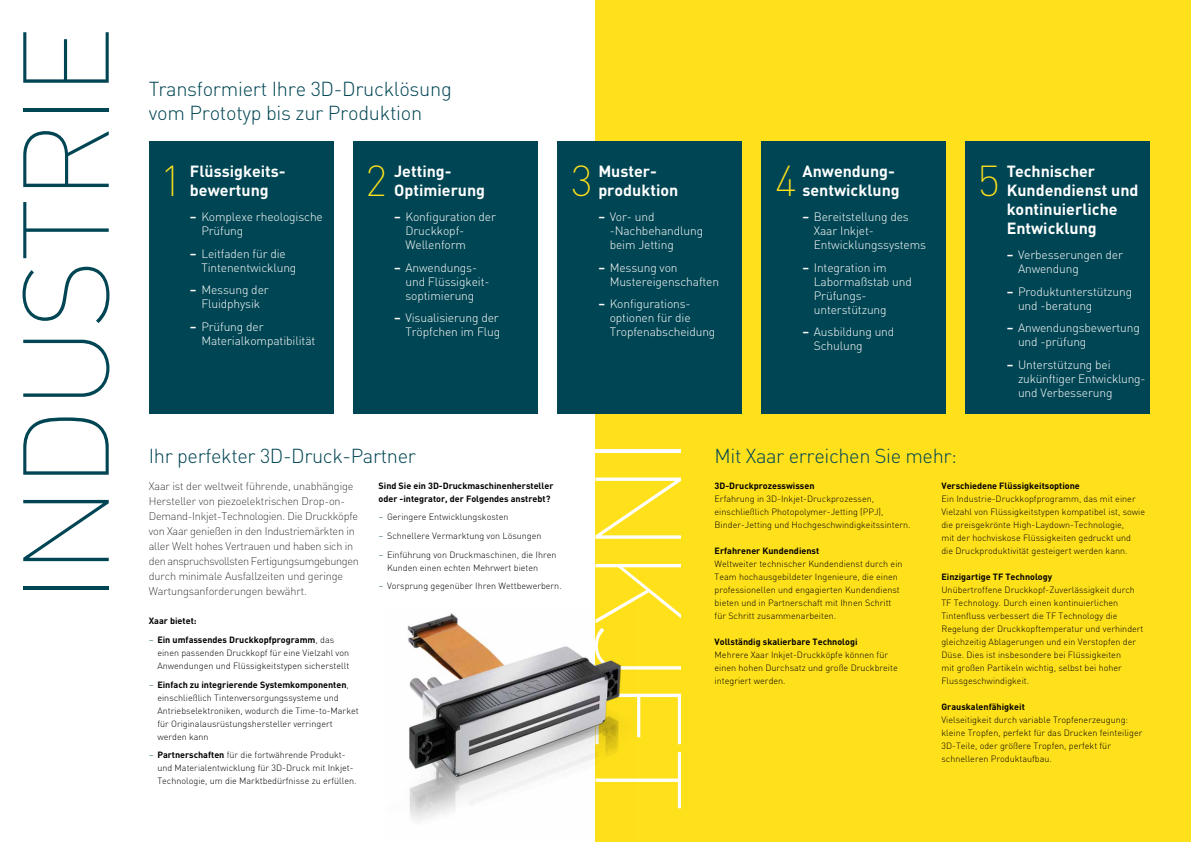
<style>
.page{position:relative;width:1191px;height:842px;background:#fff}
.page>*{position:absolute;margin:0;border:0;box-sizing:border-box;transform-origin:0 0}
.t1{font:100 120px "DIN Pro";letter-spacing:-.02em;color:#004553}
.t2{font:100 120px "DIN Pro";letter-spacing:-.02em;color:#fff}
.t3{font:300 expanded 42.7px "DIN Pro";color:#ffe11b}
.t4{font:300 20px/24px "DIN Pro";letter-spacing:-.015em;color:#004553}
.t5{font:700 16px/19px "DIN Pro";color:#fff}
.t6{font:300 12px/14px "DIN Pro";letter-spacing:-.01em;color:#fff}
.t7{font:300 expanded 11px/15px "DIN Pro";letter-spacing:-.02em;color:#000}
.t8{font:300 9px/13px "DIN Pro";color:#000}
.t9{font:700 9px/13px "DIN Pro";color:#000}
.s1{font-weight:700}
.s2{color:#004553}
</style>
<div class="page">
<div style="left:595px;top:0;width:596px;height:842px;background:#ffe11b"></div>
<div style="left:557px;top:142px;width:184px;height:272px;background:#004553"></div>
<div style="left:353px;top:142px;width:184px;height:272px;background:#004553"></div>
<div style="left:149px;top:142px;width:184px;height:272px;background:#004553"></div>
<div style="left:761px;top:142px;width:184px;height:272px;background:#004553"></div>
<div style="left:965px;top:142px;width:184px;height:272px;background:#004553"></div>
<img style="left:407px;top:613px;width:214px;height:208px">
<img style="left:408px;top:614px;width:212px;height:163px">
<h1 class="t1" style="left:-18px;top:603px;width:579px;rotate:-90deg">INDUSTRIE</h1>
<h3 class="t4" style="left:149px;top:76px;width:304px">Transformiert Ihre 3D-Drucklösung vom Prototyp bis zur Produktion</h3>
<h2 class="t3" style="left:160px;top:150px;width:23px">1</h2>
<h3 class="t5" style="left:190px;top:160px;width:97px">Flüssigkeits&shy;bewertung</h3>
<h3 class="t6" style="left:201px;top:209px;width:123px;text-indent:-11px"><span class="s1">–</span> Komplexe rheologische<br>Prüfung</h3>
<h3 class="t6" style="left:201px;top:245px;width:97px;text-indent:-11px"><span class="s1">–</span> Leitfaden für die<br>Tintenentwicklung</h3>
<h3 class="t6" style="left:190px;top:282px;width:80px;text-align:center"><span class="s1">–</span> Messung der<br>Fluidphysik</h3>
<h3 class="t6" style="left:201px;top:318px;width:116px;text-indent:-11px"><span class="s1">–</span> Prüfung der<br>Materialkompatibilität</h3>
<h2 class="t3" style="left:365px;top:150px;width:23px">2</h2>
<h3 class="t5" style="left:394px;top:160px;width:92px">Jetting-<br>Optimierung</h3>
<h3 class="t6" style="left:405px;top:209px;width:92px;text-indent:-11px"><span class="s1">–</span> Konfiguration der<br>Druckkopf-<br>Wellenform</h3>
<h3 class="t6" style="left:405px;top:259px;width:86px;text-indent:-11px"><span class="s1">–</span> Anwendungs&shy;und Flüssigkeit&shy;soptimierung</h3>
<h3 class="t6" style="left:394px;top:310px;width:108px;text-align:right"><span class="s1">–</span> Visualisierung der<br>Tröpfchen im Flug</h3>
<h2 class="t3" style="left:571px;top:150px;width:23px">3</h2>
<h3 class="t5" style="left:598px;top:160px;width:81px">Muster&shy;produktion</h3>
<h3 class="t6" style="left:609px;top:209px;width:95px;text-indent:-11px"><span class="s1">–</span> Vor- und -Nachbehandlung beim Jetting</h3>
<h3 class="t6" style="left:609px;top:259px;width:111px;text-indent:-11px"><span class="s1">–</span> Messung von<br>Mustereigenschaften</h3>
<h3 class="t6" style="left:609px;top:296px;width:107px;text-indent:-11px"><span class="s1">–</span> Konfigurations&shy;optionen für die<br>Tropfenabscheidung</h3>
<h2 class="t3" style="left:775px;top:150px;width:23px">4</h2>
<h3 class="t5" style="left:802px;top:160px;width:99px">Anwendung&shy;sentwicklung</h3>
<h3 class="t6" style="left:814px;top:209px;width:114px;text-indent:-11px"><span class="s1">–</span> Bereitstellung des<br>Xaar Inkjet-<br>Entwicklungssystems</h3>
<h3 class="t6" style="left:814px;top:259px;width:100px;text-indent:-11px"><span class="s1">–</span> Integration im<br>Labormaßstab und<br>Prüfungs&shy;unterstützung</h3>
<h3 class="t6" style="left:814px;top:324px;width:82px;text-indent:-11px"><span class="s1">–</span> Ausbildung und<br>Schulung</h3>
<h2 class="t3" style="left:978px;top:150px;width:23px">5</h2>
<h3 class="t5" style="left:1006px;top:160px;width:133px">Technischer<br>Kundendienst und kontinuierliche<br>Entwicklung</h3>
<h3 class="t6" style="left:1018px;top:247px;width:107px;text-indent:-11px"><span class="s1">–</span> Verbesserungen der<br>Anwendung</h3>
<h3 class="t6" style="left:1018px;top:283px;width:116px;text-indent:-11px"><span class="s1">–</span> Produktunterstützung und -beratung</h3>
<h3 class="t6" style="left:1018px;top:320px;width:123px;text-indent:-11px"><span class="s1">–</span> Anwendungsbewertung und -prüfung</h3>
<h3 class="t6" style="left:1018px;top:356px;width:129px;text-indent:-11px"><span class="s1">–</span> Unterstützung bei zukünftiger Entwicklung&shy;und Verbesserung</h3>
<h3 class="t4" style="left:149px;top:443px;width:268px">Ihr perfekter 3D-Druck-Partner</h3>
<h3 class="t4" style="left:714px;top:443px;width:244px">Mit Xaar erreichen Sie mehr:</h3>
<p class="t7" style="left:149px;top:478px;width:211px">Xaar ist der weltweit führende, unabhängige Hersteller von piezoelektrischen Drop-on-Demand-Inkjet-Technologien. Die Druckköpfe von Xaar genießen in den Industriemärkten in aller Welt hohes Vertrauen und haben sich in den anspruchsvollsten Fertigungsumgebungen durch minimale Ausfallzeiten und geringe Wartungsanforderungen bewährt.</p>
<p class="t9" style="left:149px;top:614px;width:49px">Xaar bietet:</p>
<p class="t8" style="left:157px;top:633px;width:193px;text-indent:-9px"><span class="s2">–</span> <span class="s1">Ein umfassendes Druckkopfprogramm</span>, das einen passenden Druckkopf für eine Vielzahl von<br>Anwendungen und Flüssigkeitstypen sicherstellt</p>
<p class="t8" style="left:157px;top:677px;width:203px;text-indent:-9px"><span class="s2">–</span> <span class="s1">Einfach zu integrierende Systemkomponenten</span>, einschließlich Tintenversorgungssysteme und Antriebselektroniken, wodurch die Time-to-Market für Originalausrüstungshersteller verringert werden kann</p>
<p class="t8" style="left:157px;top:748px;width:201px;text-indent:-9px"><span class="s2">–</span> <span class="s1">Partnerschaften</span> für die fortwährende Produkt&shy;und Materialentwicklung für 3D-Druck mit Inkjet-<br>Technologie, um die Marktbedürfnisse zu erfüllen.</p>
<h1 class="t2" style="left:722px;top:435px;width:378px;rotate:90deg">INKJET</h1>
<p class="t9" style="left:941px;top:478px;width:140px">Verschiedene Flüssigkeitsoptione</p>
<p class="t8" style="left:941px;top:491px;width:205px">Ein Industrie-Druckkopfprogramm, das mit einer Vielzahl von Flüssigkeitstypen kompatibel ist, sowie die preisgekrönte High-Laydown-Technologie,<br>mit der hochviskose Flüssigkeiten gedruckt und<br>die Druckproduktivität gesteigert werden kann.</p>
<p class="t9" style="left:941px;top:569px;width:112px">Einzigartige TF Technology</p>
<p class="t8" style="left:941px;top:582px;width:204px">Unübertroffene Druckkopf-Zuverlässigkeit durch TF Technology. Durch einen kontinuierlichen Tintenfluss verbessert die TF Technology die Regelung der Druckkopftemperatur und verhindert gleichzeitig Ablagerungen und ein Verstopfen der Düse. Dies ist insbesondere bei Flüssigkeiten<br>mit großen Partikeln wichtig, selbst bei hoher Flussgeschwindigkeit.</p>
<p class="t9" style="left:941px;top:699px;width:85px">Grauskalenfähigkeit</p>
<p class="t8" style="left:941px;top:712px;width:202px">Vielseitigkeit durch variable Tropfenerzeugung: kleine Tropfen, perfekt für das Drucken feinteiliger 3D-Teile, oder größere Tropfen, perfekt für schnelleren Produktaufbau.</p>
<p class="t9" style="left:714px;top:478px;width:101px">3D-Druckprozesswissen</p>
<p class="t8" style="left:714px;top:491px;width:198px">Erfahrung in 3D-Inkjet-Druckprozessen, einschließlich Photopolymer-Jetting (PPJ),<br>Binder-Jetting und Hochgeschwindigkeitssintern.</p>
<p class="t9" style="left:714px;top:543px;width:106px">Erfahrener Kundendienst</p>
<p class="t8" style="left:714px;top:556px;width:189px">Weltweiter technischer Kundendienst durch ein Team hochausgebildeter Ingenieure, die einen professionellen und engagierten Kundendienst bieten und in Partnerschaft mit Ihnen Schritt für Schritt zusammenarbeiten.</p>
<p class="t9" style="left:714px;top:634px;width:144px">Vollständig skalierbare Technologi</p>
<p class="t8" style="left:714px;top:647px;width:185px">Mehrere Xaar Inkjet-Druckköpfe können für einen hohen Durchsatz und große Druckbreite integriert werden.</p>
<p class="t9" style="left:378px;top:478px;width:176px">Sind Sie ein 3D-Druckmaschinenhersteller oder -integrator, der Folgendes anstrebt?</p>
<p class="t8" style="left:378px;top:510px;width:131px"><span class="s2">–</span> Geringere Entwicklungskosten</p>
<p class="t8" style="left:378px;top:529px;width:164px"><span class="s2">–</span> Schnellere Vermarktung von Lösungen</p>
<p class="t8" style="left:387px;top:547px;width:171px;text-indent:-9px"><span class="s2">–</span> Einführung von Druckmaschinen, die Ihren<br>Kunden einen echten Mehrwert bieten</p>
<p class="t8" style="left:378px;top:579px;width:185px"><span class="s2">–</span> Vorsprung gegenüber Ihren Wettbewerbern.</p>
</div>
